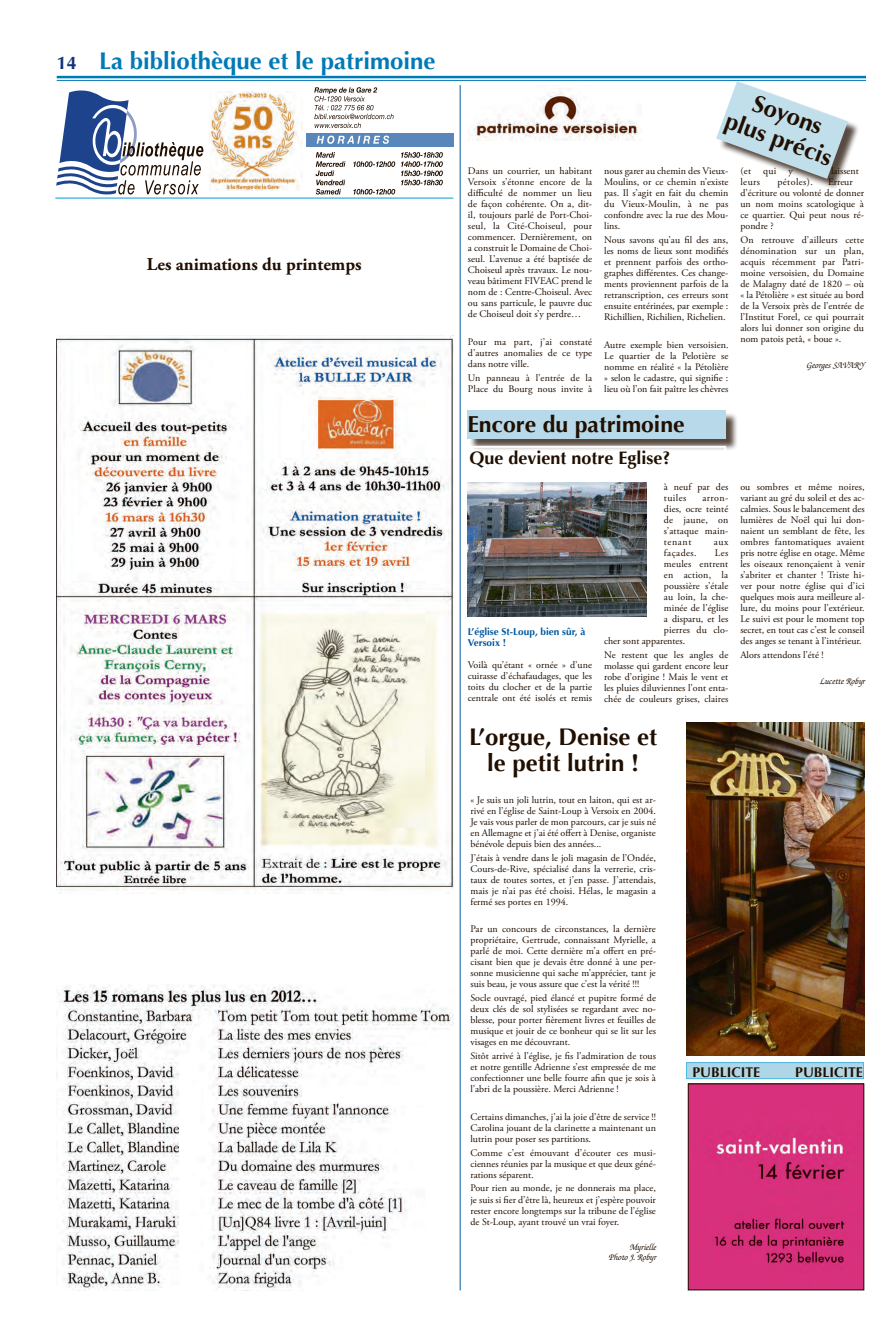
<style>
.page{position:relative;width:893px;height:1333px;background:#fff}
.page>*{position:absolute;margin:0;border:0;box-sizing:border-box;transform-origin:0 0}
.titre{font:700 24px/26px "Optima";color:#200e00;text-align:center}
.titre-2{font:700 24px "Optima";color:#007ab6}
.sous_titre1{font:700 23px "Optima";color:#200e00}
.t1{font:700 18px "Adobe Garamond Pro";color:#200e00}
.sous_titre1-2{font:700 18px "Optima";color:#200e00}
.t2{font:700 18px "Optima";color:#133478}
.sous_titre_2{font:700 14px "Optima";color:#200e00}
.texte1{font:10px/11px "Adobe Garamond Pro";color:#200e00;text-align:justify}
.sous_titre_4{font:700 10px/11px "Optima";color:#00579d}
.texte1-2{font:10px "Adobe Garamond Pro";letter-spacing:.02em;color:#200e00}
.texte1-3{font:10px "Adobe Garamond Pro";letter-spacing:.04em;color:#200e00}
.texte1-4{font:10px "Adobe Garamond Pro";letter-spacing:.045em;color:#200e00}
.signature{font:italic 500 9px "Zapf Chancery";color:#200e00}
</style>
<div class="page">
<hr style="left:57px;top:76px;width:809px;height:2px;background:#007ab6">
<hr style="left:57px;top:80px;width:809px;height:1px;background:#007ab6">
<svg style="left:56px;top:90px;width:147px;height:104px"></svg>
<svg style="left:314px;top:87px;width:80px;height:41px"></svg>
<div style="left:307px;top:133px;width:147px;height:14px;background:#5987bc"></div>
<svg style="left:317px;top:136px;width:72px;height:8px"></svg>
<svg style="left:353px;top:161px;width:42px;height:6px"></svg>
<svg style="left:401px;top:152px;width:42px;height:33px"></svg>
<svg style="left:316px;top:152px;width:30px;height:42px"></svg>
<svg style="left:353px;top:189px;width:42px;height:5px"></svg>
<hr style="left:55px;top:197px;width:398px;height:1px;background:#009bd5">
<img style="left:210px;top:92px;width:93px;height:98px">
<div style="left:686px;top:1062px;width:177px;height:16px;background:#afd6e7"></div>
<div style="left:686px;top:1062px;width:178px;height:17px;border:1px solid #49b9df"></div>
<img style="left:56px;top:335px;width:397px;height:556px">
<img style="left:56px;top:985px;width:397px;height:305px">
<img style="left:473px;top:88px;width:169px;height:53px">
<img style="left:690px;top:1085px;width:172px;height:203px">
<div style="left:469px;top:412px;width:270px;height:39px;background:#200e00;opacity:.75"></div>
<div style="left:467px;top:410px;width:259px;height:29px;background:#b7d9e9"></div>
<div style="left:718px;top:83px;width:142px;height:108px;background:#200e00;opacity:.75"></div>
<svg style="left:716px;top:81px;width:132px;height:98px"></svg>
<div style="left:467px;top:446px;width:259px;height:28px;border:2px solid #fff"></div>
<img style="left:468px;top:483px;width:178px;height:133px">
<img style="left:686px;top:722px;width:179px;height:333px">
<p class="t2" style="left:57px;top:52px;width:22px">14</p>
<p class="titre-2" style="left:99px;top:47px;width:338px">La bibliothèque et le patrimoine</p>
<p class="t1" style="left:147px;top:253px;width:216px">Les animations du printemps</p>
<p class="texte1" style="left:468px;top:166px;width:126px">Dans un courrier, un habitant Versoix s’étonne encore de la difficulté de nommer un lieu de façon cohérente. On a, dit&shy;il, toujours parlé de Port-Choi&shy;seul, la Cité-Choiseul, pour commencer. Dernièrement, on a construit le Domaine de Choi&shy;seul. L’avenue a été baptisée de Choiseul après travaux. Le nou&shy;veau bâtiment FIVEAC prend le nom de : Centre-Choiseul. Avec ou sans particule, le pauvre duc de Choiseul doit s’y perdre…</p>
<p class="texte1" style="left:468px;top:336px;width:126px">Pour ma part, j’ai constaté d’autres anomalies de ce type dans notre ville.</p>
<p class="texte1" style="left:468px;top:372px;width:126px">Un panneau à l’entrée de la<br>Place du Bourg nous invite à</p>
<p class="titre" style="left:739px;top:83px;width:114px;rotate:20deg">Soyons plus précis</p>
<p class="texte1" style="left:604px;top:166px;width:126px">nous garer au chemin des Vieux-Moulins, or ce chemin n’existe pas. Il s’agit en fait du chemin du Vieux-Moulin, à ne pas confondre avec la rue des Mou&shy;lins.</p>
<p class="texte1" style="left:604px;top:234px;width:126px">Nous savons qu’au fil des ans, les noms de lieux sont modifiés et prennent parfois des ortho&shy;graphes différentes. Ces change&shy;ments proviennent parfois de la retranscription, ces erreurs sont ensuite entérinées, par exemple :<br>Richillien, Richilien, Richelien.</p>
<p class="texte1" style="left:604px;top:339px;width:126px">Autre exemple bien versoisien.<br>Le quartier de la Pelotière se nomme en réalité « la Pétolière » selon le cadastre, qui signifie : lieu où l’on fait paître les chèvres</p>
<p class="texte1" style="left:740px;top:166px;width:54px">(et qui y</p>
<p class="texte1" style="left:831px;top:166px;width:29px">laissent</p>
<p class="texte1" style="left:740px;top:177px;width:21px">leurs</p>
<p class="texte1-3" style="left:777px;top:176px;width:37px">pétoles).</p>
<p class="texte1" style="left:740px;top:177px;width:125px;text-align:left;text-indent:88px">Erreur d’écriture ou volonté de donner un nom moins scatologique à ce quartier. Qui peut nous ré&shy;pondre ?</p>
<p class="texte1" style="left:740px;top:234px;width:125px">On retrouve d’ailleurs cette dénomination sur un plan, acquis récemment par Patri&shy;moine versoisien, du Domaine de Malagny daté de 1820 – où « la Pétolière » est située au bord de la Versoix près de l’entrée de l’Institut Forel, ce qui pourrait alors lui donner son origine du nom patois petâ, « boue ».</p>
<p class="signature" style="left:806px;top:360px;width:60px">Georges SAVARY</p>
<p class="sous_titre1" style="left:467px;top:410px;width:219px">Encore du patrimoine</p>
<p class="sous_titre1-2" style="left:469px;top:448px;width:203px">Que devient notre Eglise?</p>
<p class="sous_titre_4" style="left:468px;top:625px;width:119px">L’église St-Loup, bien sûr, à<br>Versoix !</p>
<p class="texte1" style="left:468px;top:659px;width:126px">Voilà qu’étant « ornée » d’une cuirasse d’échafaudages, que les toits du clocher et de la partie centrale ont été isolés et remis</p>
<p class="texte1" style="left:664px;top:482px;width:66px">à neuf par des tuiles</p>
<p class="texte1" style="left:664px;top:493px;width:66px;text-indent:39px">arron&shy;dies, ocre teinté de jaune, on s’attaque main&shy;tenant</p>
<p class="texte1" style="left:714px;top:537px;width:16px">aux</p>
<p class="texte1-4" style="left:664px;top:547px;width:34px">façades.</p>
<p class="texte1" style="left:715px;top:548px;width:15px">Les</p>
<p class="texte1" style="left:664px;top:559px;width:66px">meules entrent</p>
<p class="texte1-2" style="left:664px;top:569px;width:66px">en action, la</p>
<p class="texte1" style="left:664px;top:581px;width:66px">poussière s’étale</p>
<p class="texte1" style="left:664px;top:592px;width:66px">au loin, la che-</p>
<p class="texte1" style="left:664px;top:603px;width:66px">minée de l’église</p>
<p class="texte1" style="left:664px;top:614px;width:66px">a disparu, et les</p>
<p class="texte1" style="left:664px;top:625px;width:66px">pierres du clo-</p>
<p class="texte1" style="left:604px;top:636px;width:83px">cher sont apparentes.</p>
<p class="texte1" style="left:604px;top:649px;width:126px">Ne restent que les angles de molasse qui gardent encore leur robe d’origine ! Mais le vent et les pluies diluviennes l’ont enta&shy;chée de couleurs grises, claires</p>
<p class="titre" style="left:469px;top:724px;width:190px">L’orgue, Denise et le petit lutrin !</p>
<p class="texte1" style="left:740px;top:482px;width:126px">ou sombres et même noires, variant au gré du soleil et des ac&shy;calmies. Sous le balancement des lumières de Noël qui lui don&shy;naient un semblant de fête, les ombres fantomatiques avaient pris notre église en otage. Même les oiseaux renonçaient à venir s’abriter et chanter ! Triste hi&shy;ver pour notre église qui d’ici quelques mois aura meilleure al&shy;lure, du moins pour l’extérieur.<br>Le suivi est pour le moment top secret, en tout cas c’est le conseil des anges se tenant à l’intérieur.</p>
<p class="texte1" style="left:740px;top:649px;width:85px">Alors attendons l’été !</p>
<p class="signature" style="left:819px;top:676px;width:47px">Lucette Robyr</p>
<p class="texte1" style="left:470px;top:794px;width:187px">« Je suis un joli lutrin, tout en laiton, qui est ar&shy;rivé en l’église de Saint-Loup à Versoix en 2004.<br>Je vais vous parler de mon parcours, car je suis né en Allemagne et j’ai été offert à Denise, organiste bénévole depuis bien des années...</p>
<p class="texte1" style="left:470px;top:852px;width:187px">J’étais à vendre dans le joli magasin de l’Ondée, Cours-de-Rive, spécialisé dans la verrerie, cris&shy;taux de toutes sortes, et j’en passe. J’attendais, mais je n’ai pas été choisi. Hélas, le magasin a fermé ses portes en 1994.</p>
<p class="texte1" style="left:470px;top:924px;width:187px">Par un concours de circonstances, la dernière propriétaire, Gertrude, connaissant Myrielle, a parlé de moi. Cette dernière m’a offert en pré&shy;cisant bien que je devais être donné à une per&shy;sonne musicienne qui sache m’apprécier, tant je suis beau, je vous assure que c’est la vérité !!!</p>
<p class="texte1" style="left:470px;top:992px;width:187px">Socle ouvragé, pied élancé et pupitre formé de deux clés de sol stylisées se regardant avec no&shy;blesse, pour porter fièrement livres et feuilles de musique et jouir de ce bonheur qui se lit sur les visages en me découvrant.</p>
<p class="texte1" style="left:470px;top:1050px;width:187px">Sitôt arrivé à l’église, je fis l’admiration de tous et notre gentille Adrienne s’est empressée de me confectionner une belle fourre afin que je sois à l’abri de la poussière. Merci Adrienne !</p>
<p class="texte1" style="left:470px;top:1111px;width:187px">Certains dimanches, j’ai la joie d’être de service !!<br>Carolina jouant de la clarinette a maintenant un lutrin pour poser ses partitions.</p>
<p class="texte1" style="left:470px;top:1147px;width:187px">Comme c’est émouvant d’écouter ces musi&shy;ciennes réunies par la musique et que deux géné&shy;rations séparent.</p>
<p class="texte1" style="left:470px;top:1183px;width:187px">Pour rien au monde, je ne donnerais ma place, je suis si fier d’être là, heureux et j’espère pouvoir rester encore longtemps sur la tribune de l’église de St-Loup, ayant trouvé un vrai foyer.</p>
<p class="signature" style="left:629px;top:1242px;width:28px">Myrielle</p>
<p class="signature" style="left:609px;top:1251px;width:49px">Photo J. Robyr</p>
<p class="sous_titre_2" style="left:692px;top:1064px;width:69px">PUBLICITE</p>
<p class="sous_titre_2" style="left:795px;top:1064px;width:69px">PUBLICITE</p>
</div>
